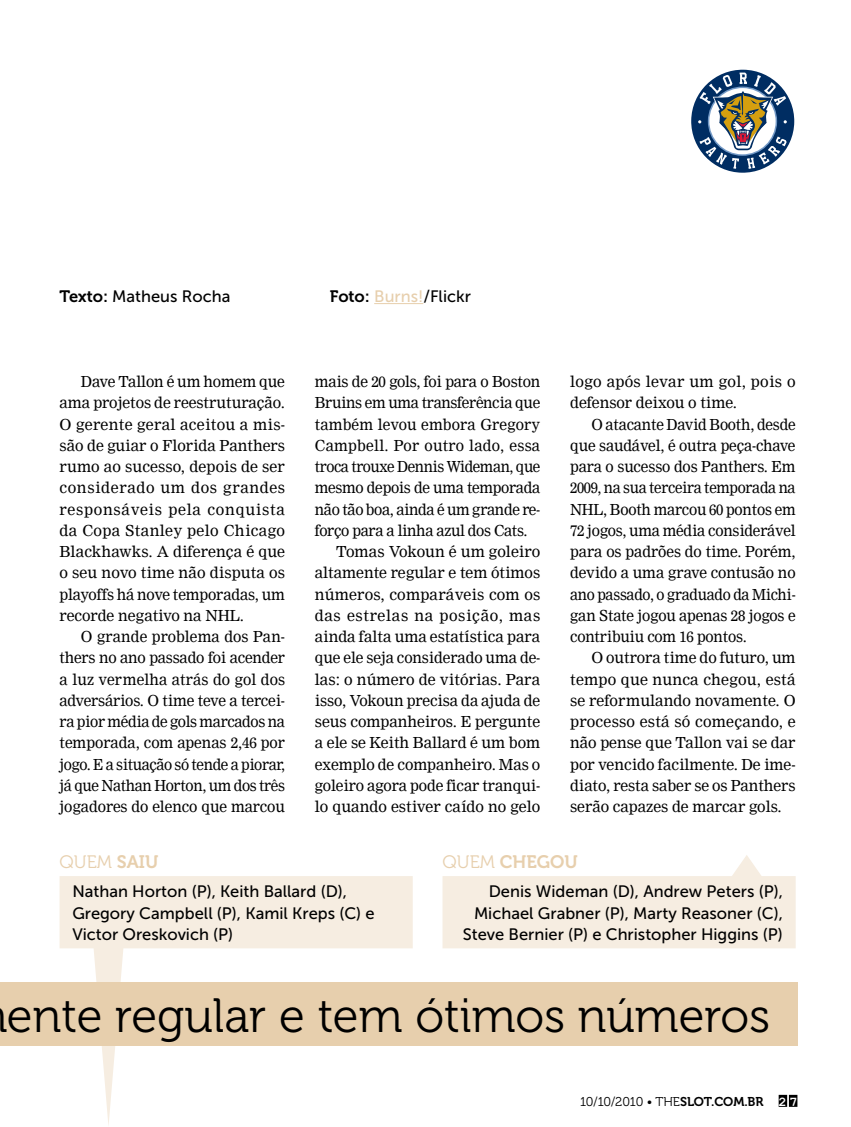
<style>
.page{position:relative;width:851px;height:1127px;background:#fff}
.page>*{position:absolute;margin:0;border:0;box-sizing:border-box;transform-origin:0 0}
.t1{font:48px "Museo 300";color:#000}
.t2{font:18px "Museo 700";color:#e7cfad}
.t3{font:18px "Museo 300";color:#e7cfad}
.t4{font:16.5px/21.3px "Museo Sans 500";color:#000}
.t5{font:15px/21.3px "Nimrod";letter-spacing:-.005em;color:#000;text-align:justify}
.t6{font:15px "Nimrod";letter-spacing:-.025em;color:#000}
.t7{font:15px "Nimrod";letter-spacing:-.025em;color:#000;scale:.96 1}
.t8{font:15px "Nimrod";letter-spacing:.015em;color:#000}
.t9{font:15px "Nimrod";letter-spacing:.04em;color:#000}
.t10{font:12.75px "Museo 300";letter-spacing:-.02em;color:#000}
.s1{font-family:"Museo 700"}
.s2{color:#e7cfad}
.s3{font-family:"Museo 300"}
.s4{font-family:"Courier New";font-weight:700;font-size:13.5px;color:#fff}
</style>
<div class="page">
<svg style="left:778px;top:1095px;width:19px;height:12px"></svg>
<svg style="left:60px;top:876px;width:352px;height:249px"></svg>
<hr style="left:374px;top:303px;width:49px;height:1px;background:#e7cfad">
<svg style="left:442px;top:855px;width:353px;height:93px"></svg>
<div style="left:0;top:982px;width:797px;height:64px;background:#e7cfad"></div>
<svg style="left:690px;top:69px;width:104px;height:104px"></svg>
<svg style="left:698px;top:73px;width:88px;height:96px"></svg>
<p class="t4" style="left:60px;top:286px;width:172px"><span class="s1">TEXTO:</span> Matheus Rocha</p>
<p class="t4" style="left:330px;top:286px;width:143px"><span class="s1">FOTO:</span> <span class="s2">Burns!</span>/Flickr</p>
<p class="t5" style="left:60px;top:371px;width:227px;text-indent:21px">Dave Tallon é um homem que ama projetos de reestruturação.<br>O gerente geral aceitou a mis&shy;são de guiar o Florida Panthers rumo ao sucesso, depois de ser considerado um dos grandes responsáveis pela conquista da Copa Stanley pelo Chicago Blackhawks. A diferença é que o seu novo time não disputa os playoffs há nove temporadas, um recorde negativo na NHL.</p>
<p class="t5" style="left:60px;top:626px;width:227px;text-indent:21px">O grande problema dos Pan&shy;thers no ano passado foi acender a luz vermelha atrás do gol dos adversários. O time teve a tercei&shy;ra pior média de gols marcados na temporada, com apenas 2,46 por jogo. E a situação só tende a piorar, já que Nathan Horton, um dos três jogadores do elenco que marcou</p>
<p class="t5" style="left:315px;top:371px;width:227px">mais de 20 gols, foi para o Boston</p>
<p class="t6" style="left:315px;top:394px;width:227px">Bruins em uma transferência que</p>
<p class="t5" style="left:315px;top:413px;width:227px">também levou embora Gregory</p>
<p class="t8" style="left:315px;top:436px;width:227px">Campbell. Por outro lado, essa</p>
<p class="t7" style="left:315px;top:458px;width:236px">troca trouxe Dennis Wideman, que</p>
<p class="t5" style="left:315px;top:477px;width:227px">mesmo depois de uma temporada</p>
<p class="t6" style="left:315px;top:500px;width:227px">não tão boa, ainda é um grande re-</p>
<p class="t6" style="left:315px;top:521px;width:214px">forço para a linha azul dos Cats.</p>
<p class="t5" style="left:336px;top:541px;width:206px">Tomas Vokoun é um goleiro</p>
<p class="t5" style="left:315px;top:562px;width:227px">altamente regular e tem ótimos</p>
<p class="t5" style="left:315px;top:584px;width:227px">números, comparáveis com os</p>
<p class="t9" style="left:315px;top:606px;width:227px">das estrelas na posição, mas</p>
<p class="t5" style="left:315px;top:626px;width:227px">ainda falta uma estatística para</p>
<p class="t5" style="left:315px;top:647px;width:227px">que ele seja considerado uma de-</p>
<p class="t5" style="left:315px;top:669px;width:227px">las: o número de vitórias. Para</p>
<p class="t5" style="left:315px;top:690px;width:227px">isso, Vokoun precisa da ajuda de</p>
<p class="t5" style="left:315px;top:711px;width:227px">seus companheiros. E pergunte</p>
<p class="t5" style="left:315px;top:732px;width:227px">a ele se Keith Ballard é um bom</p>
<p class="t5" style="left:315px;top:754px;width:227px">exemplo de companheiro. Mas o</p>
<p class="t5" style="left:315px;top:775px;width:227px">goleiro agora pode ficar tranqui-</p>
<p class="t5" style="left:315px;top:796px;width:227px">lo quando estiver caído no gelo</p>
<p class="t5" style="left:570px;top:371px;width:227px">logo após levar um gol, pois o defensor deixou o time.</p>
<p class="t5" style="left:570px;top:413px;width:227px;text-indent:21px">O atacante David Booth, desde que saudável, é outra peça-chave para o sucesso dos Panthers. Em 2009, na sua terceira temporada na NHL, Booth marcou 60 pontos em 72 jogos, uma média considerável para os padrões do time. Porém, devido a uma grave contusão no ano passado, o graduado da Michi&shy;gan State jogou apenas 28 jogos e contribuiu com 16 pontos.</p>
<p class="t5" style="left:570px;top:647px;width:227px;text-indent:21px">O outrora time do futuro, um tempo que nunca chegou, está se reformulando novamente. O processo está só começando, e não pense que Tallon vai se dar por vencido facilmente. De ime&shy;diato, resta saber se os Panthers serão capazes de marcar gols.</p>
<p class="t3" style="left:60px;top:852px;width:100px">Quem <span class="s1">SAIU</span></p>
<p class="t2" style="left:442px;top:852px;width:137px"><span class="s3">Quem</span> CHEGOU</p>
<p class="t4" style="left:72px;top:881px;width:304px">Nathan Horton (P), Keith Ballard (D),<br>Gregory Campbell (P), Kamil Kreps (C) e<br>Victor Oreskovich (P)</p>
<p class="t4" style="left:463px;top:881px;width:321px;text-align:right">Denis Wideman (D), Andrew Peters (P),<br>Michael Grabner (P), Marty Reasoner (C),<br>Steve Bernier (P) e Christopher Higgins (P)</p>
<h1 class="t1" style="left:7px;top:990px;width:764px">ente regular e tem ótimos números</h1>
<p class="t10" style="left:580px;top:1094px;width:219px">10/10/2010 • THE<span class="s1">SLOT.COM.BR</span> <span class="s4">2 7</span></p>
</div>
